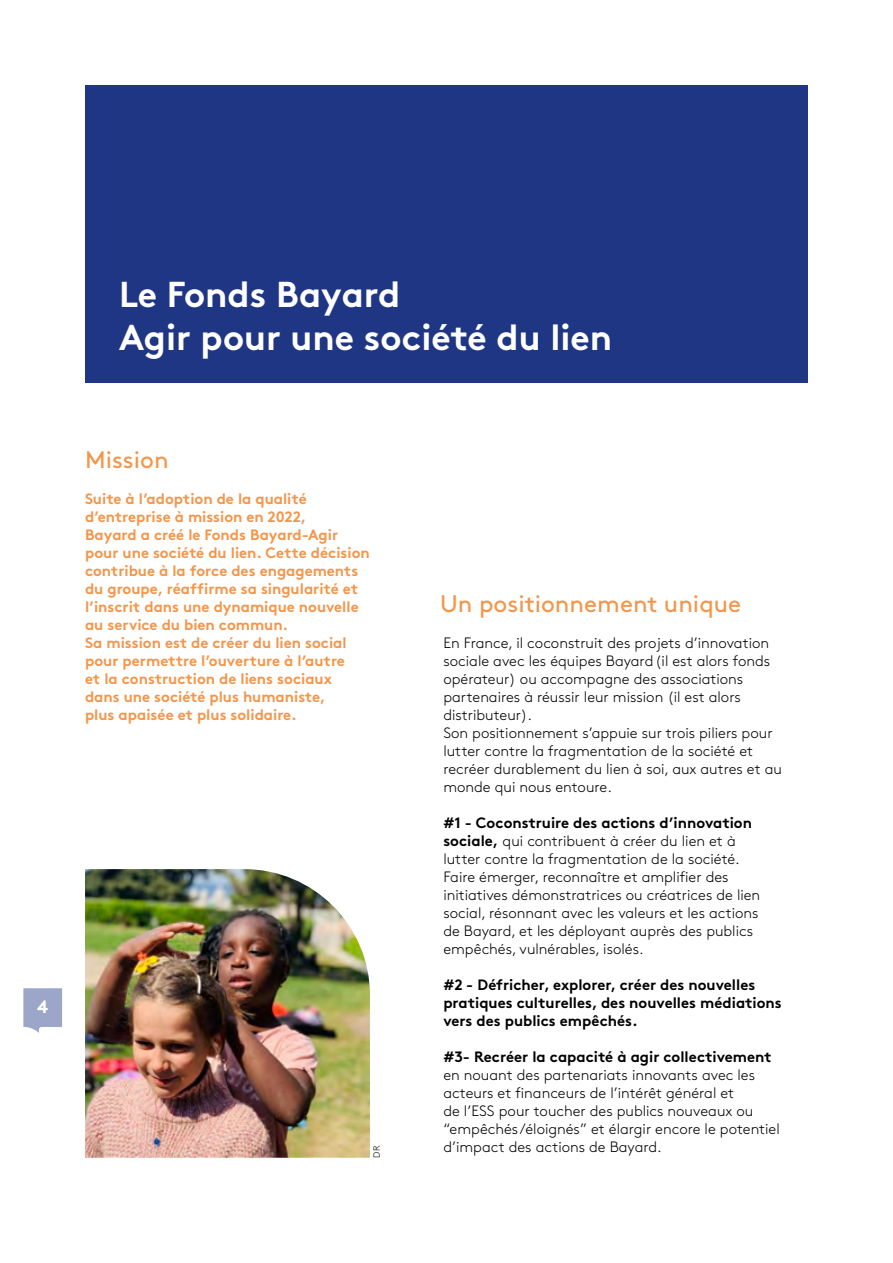
<style>
.page{position:relative;width:893px;height:1263px;background:#fff}
.page>*{position:absolute;margin:0;border:0;box-sizing:border-box;transform-origin:0 0}
.Titre_de_chapitre_1{font:700 36px/43.2px "Brown";color:#fff}
.Petits_titres{font:24px "Brown";color:#f4954a}
.t1{font:700 18px "Brown";color:#fff}
.Texte_courant{font:300 15px/18px "Brown";color:#000}
.Action_objectifs{font:700 15px/18px "Brown";color:#f4954a}
.Texte_courant-2{font:700 15px/18px "Brown";color:#000}
.Texte_courant-3{font:300 9px "Brown";color:#000}
.s1{font-weight:700}
</style>
<div class="page">
<svg style="left:23px;top:988px;width:39px;height:45px"></svg>
<div style="left:85px;top:85px;width:723px;height:298px;background:#1f3685"></div>
<img style="left:85px;top:869px;width:285px;height:289px">
<p class="t1" style="left:37px;top:992px;width:13px">4</p>
<p class="Titre_de_chapitre_1" style="left:119px;top:269px;width:495px">Le Fonds Bayard<br>Agir pour une société du lien</p>
<p class="Petits_titres" style="left:85px;top:441px;width:85px">Mission</p>
<p class="Action_objectifs" style="left:85px;top:488px;width:286px">Suite à l’adoption de la qualité d’entreprise à mission en 2022,<br>Bayard a créé le Fonds Bayard-Agir pour une société du lien. Cette décision contribue à la force des engagements du groupe, réaffirme sa singularité et l’inscrit dans une dynamique nouvelle au service du bien commun.<br>Sa mission est de créer du lien social pour permettre l’ouverture à l’autre<br>et la construction de liens sociaux dans une société plus humaniste,<br>plus apaisée et plus solidaire.</p>
<p class="Texte_courant-3" style="left:370px;top:1158px;width:13px;rotate:-90deg">DR</p>
<p class="Petits_titres" style="left:440px;top:585px;width:303px">Un positionnement unique</p>
<p class="Texte_courant" style="left:443px;top:633px;width:328px">En France, il coconstruit des projets d’innovation sociale avec les équipes Bayard(il est alors fonds opérateur) ou accompagne des associations partenaires à réussir leur mission (il est alors distributeur).</p>
<p class="Texte_courant" style="left:443px;top:723px;width:340px">Son positionnement s’appuie sur trois piliers pour lutter contre la fragmentation de la société et recréer durablement du lien à soi, aux autres et au monde qui nous entoure.</p>
<p class="Texte_courant" style="left:443px;top:813px;width:318px"><span class="s1">#1 - Coconstruire des actions d’innovation sociale,</span> qui contribuent à créer du lien et à lutter contre la fragmentation de la société.<br>Faire émerger, reconnaître et amplifier des initiatives démonstratrices ou créatrices de lien social, résonnant avec les valeurs et les actions de Bayard, et les déployant auprès des publics empêchés, vulnérables, isolés.</p>
<p class="Texte_courant-2" style="left:443px;top:974px;width:340px">#2 - Défricher, explorer, créer des nouvelles pratiques culturelles, des nouvelles médiations vers des publics empêchés.</p>
<p class="Texte_courant" style="left:443px;top:1047px;width:338px"><span class="s1">#3- Recréer la capacité à agir collectivement </span>en nouant des partenariats innovants avec les acteurs et financeurs de l’intérêt général et<br>de l’ESS pour toucher des publics nouveaux ou “empêchés/éloignés” et élargir encore le potentiel d’impact des actions de Bayard.</p>
</div>
